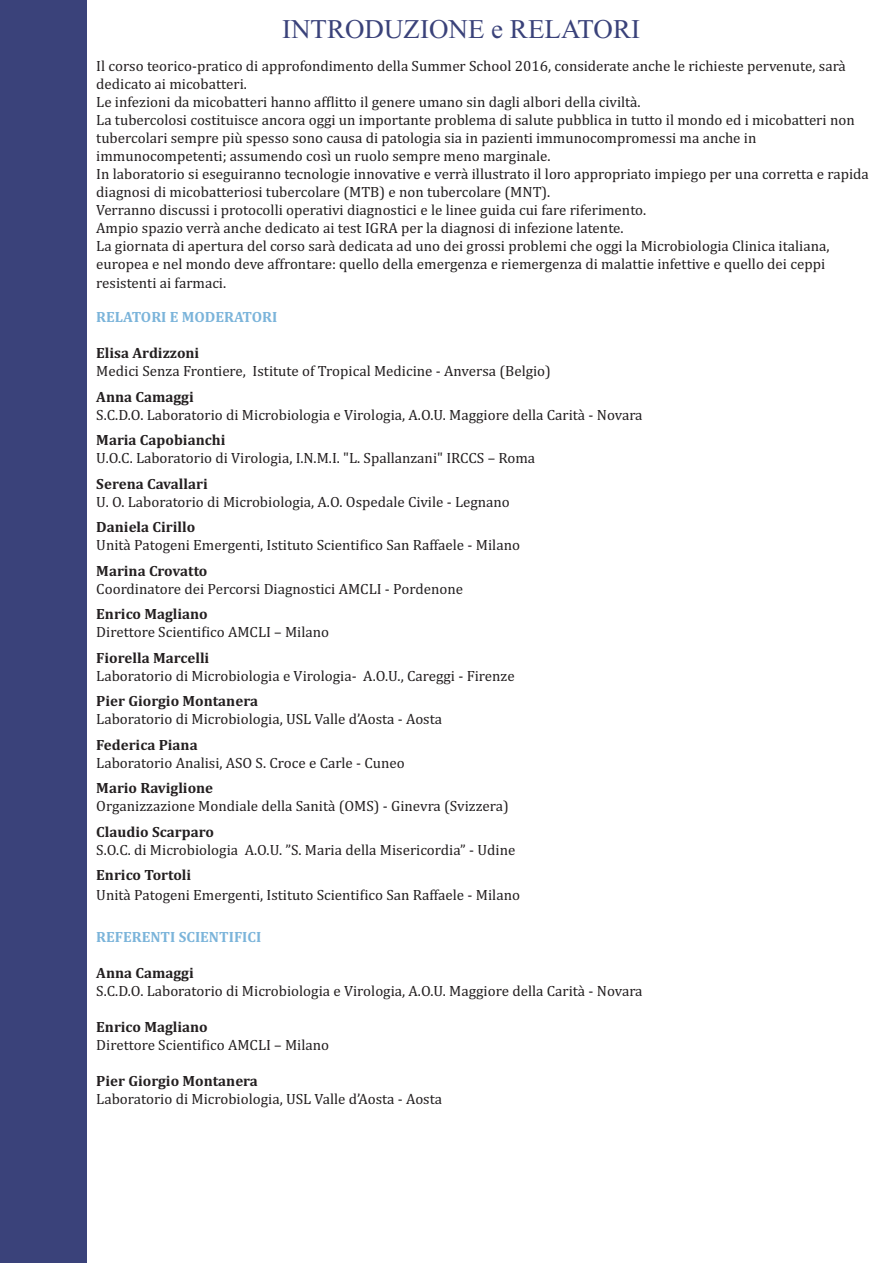
<style>
.page{position:relative;width:893px;height:1263px;background:#fff}
.page>*{position:absolute;margin:0;border:0;box-sizing:border-box;transform-origin:0 0}
.t1{font:27px "Mongolian Baiti";color:#3a427a}
.t2{font:15px/18px "Cambria";color:#231f20}
.t3{font:700 15px "Cambria";color:#231f20}
.t4{font:700 15px "Cambria";color:#7bb4da}
</style>
<div class="page">
<div style="left:0;top:0;width:87px;height:1263px;background:#3a427a"></div>
<h1 class="t1" style="left:282px;top:13px;width:359px">INTRODUZIONE e RELATORI</h1>
<p class="t2" style="left:96px;top:56px;width:774px">Il corso teorico-pratico di approfondimento della Summer School 2016, considerate anche le richieste pervenute, sarà dedicato ai micobatteri.<br>Le infezioni da micobatteri hanno afflitto il genere umano sin dagli albori della civiltà.<br>La tubercolosi costituisce ancora oggi un importante problema di salute pubblica in tutto il mondo ed i micobatteri non tubercolari sempre più spesso sono causa di patologia sia in pazienti immunocompromessi ma anche in immunocompetenti; assumendo così un ruolo sempre meno marginale.<br>In laboratorio si eseguiranno tecnologie innovative e verrà illustrato il loro appropriato impiego per una corretta e rapida diagnosi di micobatteriosi tubercolare (MTB) e non tubercolare (MNT).<br>Verranno discussi i protocolli operativi diagnostici e le linee guida cui fare riferimento.<br>Ampio spazio verrà anche dedicato ai test IGRA per la diagnosi di infezione latente.<br>La giornata di apertura del corso sarà dedicata ad uno dei grossi problemi che oggi la Microbiologia Clinica italiana, europea e nel mondo deve affrontare: quello della emergenza e riemergenza di malattie infettive e quello dei ceppi</p>
<p class="t2" style="left:96px;top:274px;width:131px">resistenti ai farmaci.</p>
<p class="t4" style="left:96px;top:308px;width:183px">RELATORI E MODERATORI</p>
<p class="t3" style="left:96px;top:344px;width:105px">Elisa Ardizzoni</p>
<p class="t2" style="left:96px;top:362px;width:456px">Medici Senza Frontiere, Istitute of Tropical Medicine - Anversa (Belgio)</p>
<p class="t3" style="left:96px;top:388px;width:99px">Anna Camaggi</p>
<p class="t2" style="left:96px;top:406px;width:548px">S.C.D.O. Laboratorio di Microbiologia e Virologia, A.O.U. Maggiore della Carità - Novara</p>
<p class="t3" style="left:96px;top:431px;width:131px">Maria Capobianchi</p>
<p class="t2" style="left:96px;top:449px;width:440px">U.O.C. Laboratorio di Virologia, I.N.M.I. "L. Spallanzani" IRCCS – Roma</p>
<p class="t3" style="left:96px;top:475px;width:113px">Serena Cavallari</p>
<p class="t2" style="left:96px;top:493px;width:415px">U. O. Laboratorio di Microbiologia, A.O. Ospedale Civile - Legnano</p>
<p class="t3" style="left:96px;top:518px;width:100px">Daniela Cirillo</p>
<p class="t2" style="left:96px;top:536px;width:425px">Unità Patogeni Emergenti, Istituto Scientifico San Raffaele - Milano</p>
<p class="t3" style="left:96px;top:562px;width:113px">Marina Crovatto</p>
<p class="t2" style="left:96px;top:580px;width:368px">Coordinatore dei Percorsi Diagnostici AMCLI - Pordenone</p>
<p class="t3" style="left:96px;top:605px;width:113px">Enrico Magliano</p>
<p class="t2" style="left:96px;top:623px;width:234px">Direttore Scientifico AMCLI – Milano</p>
<p class="t3" style="left:96px;top:649px;width:115px">Fiorella Marcelli</p>
<p class="t2" style="left:96px;top:667px;width:420px">Laboratorio di Microbiologia e Virologia- A.O.U., Careggi - Firenze</p>
<p class="t3" style="left:96px;top:692px;width:163px">Pier Giorgio Montanera</p>
<p class="t2" style="left:96px;top:710px;width:347px">Laboratorio di Microbiologia, USL Valle d’Aosta - Aosta</p>
<p class="t3" style="left:96px;top:736px;width:103px">Federica Piana</p>
<p class="t2" style="left:96px;top:754px;width:310px">Laboratorio Analisi, ASO S. Croce e Carle - Cuneo</p>
<p class="t3" style="left:96px;top:779px;width:118px">Mario Raviglione</p>
<p class="t2" style="left:96px;top:797px;width:414px">Organizzazione Mondiale della Sanità (OMS) - Ginevra (Svizzera)</p>
<p class="t3" style="left:96px;top:823px;width:119px">Claudio Scarparo</p>
<p class="t2" style="left:96px;top:841px;width:421px">S.O.C. di Microbiologia A.O.U. ”S. Maria della Misericordia” - Udine</p>
<p class="t3" style="left:96px;top:866px;width:96px">Enrico Tortoli</p>
<p class="t2" style="left:96px;top:885px;width:425px">Unità Patogeni Emergenti, Istituto Scientifico San Raffaele - Milano</p>
<p class="t4" style="left:96px;top:927px;width:167px">REFERENTI SCIENTIFICI</p>
<p class="t3" style="left:96px;top:963px;width:99px">Anna Camaggi</p>
<p class="t2" style="left:96px;top:981px;width:548px">S.C.D.O. Laboratorio di Microbiologia e Virologia, A.O.U. Maggiore della Carità - Novara</p>
<p class="t3" style="left:96px;top:1017px;width:113px">Enrico Magliano</p>
<p class="t2" style="left:96px;top:1035px;width:234px">Direttore Scientifico AMCLI – Milano</p>
<p class="t3" style="left:96px;top:1071px;width:163px">Pier Giorgio Montanera</p>
<p class="t2" style="left:96px;top:1089px;width:347px">Laboratorio di Microbiologia, USL Valle d’Aosta - Aosta</p>
</div>
